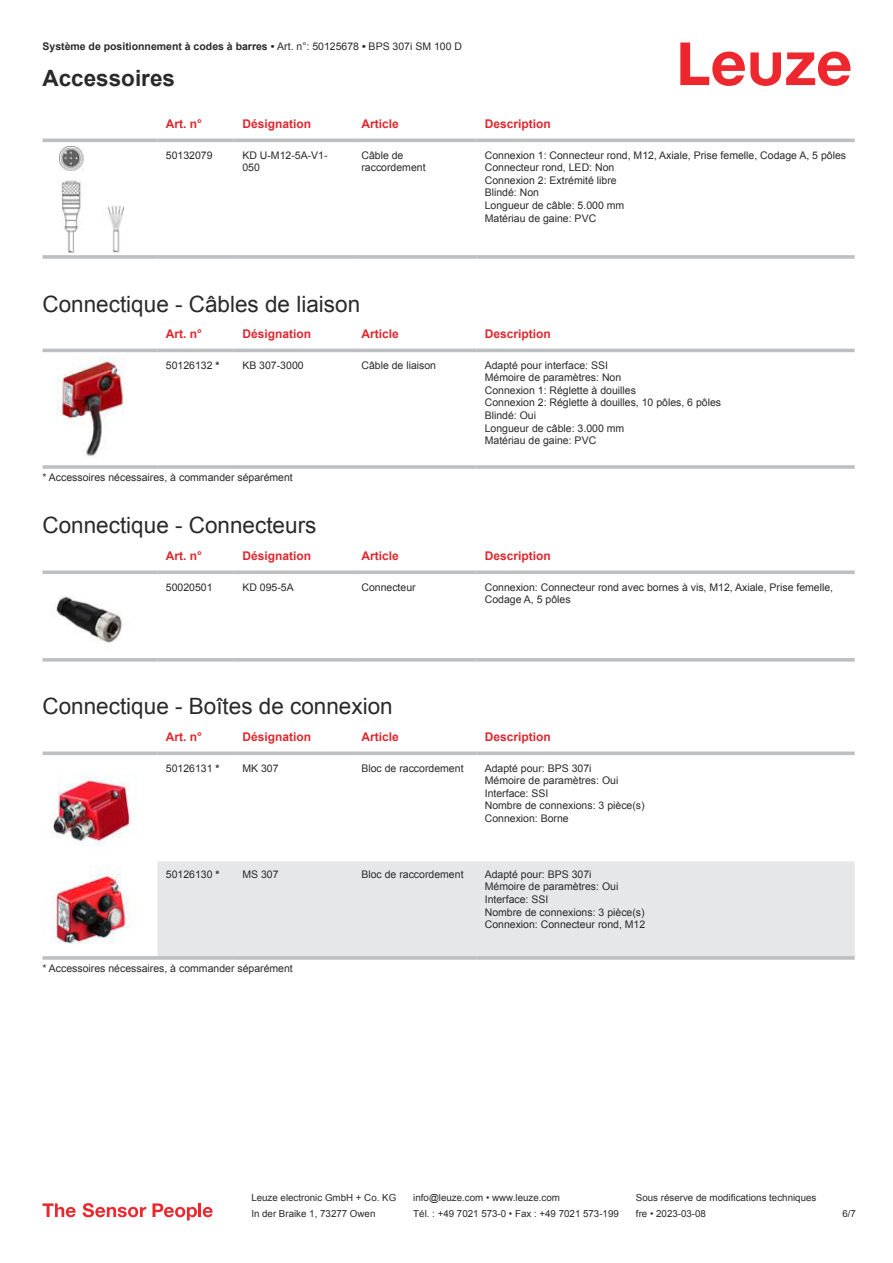
<style>
.page{position:relative;width:893px;height:1263px;background:#fff}
.page>*{position:absolute;margin:0;border:0;box-sizing:border-box;transform-origin:0 0}
.t1{font:22.5px "Arial";color:#2b292a}
.t2{font:700 22.5px "Arial";color:#2b292a}
.t3{font:700 12px "Arial";color:#db2a30}
.t4{font:10.5px/12.6px "Arial";color:#2b292a}
.t5{font:700 10.5px "Arial";color:#2b292a}
.t6{font:9.75px "Arial";color:#2b292a}
.s1{font-weight:400}
.s2{font-weight:700}
</style>
<div class="page">
<svg style="left:680px;top:43px;width:170px;height:43px"></svg>
<svg style="left:43px;top:138px;width:812px;height:1px"></svg>
<hr style="left:43px;top:139px;width:114px;height:3px;background:#bdbfc1">
<hr style="left:157px;top:139px;width:77px;height:3px;background:#bdbfc1">
<hr style="left:234px;top:139px;width:119px;height:3px;background:#bdbfc1">
<hr style="left:353px;top:139px;width:123px;height:3px;background:#bdbfc1">
<hr style="left:476px;top:139px;width:379px;height:3px;background:#bdbfc1">
<svg style="left:43px;top:255px;width:114px;height:4px"></svg>
<hr style="left:157px;top:255px;width:77px;height:4px;background:#c7c8ca">
<hr style="left:234px;top:255px;width:119px;height:4px;background:#bdbfc1">
<svg style="left:353px;top:255px;width:123px;height:4px"></svg>
<hr style="left:476px;top:255px;width:379px;height:4px;background:#c7c8ca">
<img style="left:59px;top:146px;width:65px;height:107px">
<svg style="left:43px;top:348px;width:812px;height:64px"></svg>
<hr style="left:43px;top:349px;width:114px;height:3px;background:#bdbfc1">
<hr style="left:157px;top:349px;width:77px;height:3px;background:#bdbfc1">
<hr style="left:234px;top:349px;width:119px;height:3px;background:#bdbfc1">
<hr style="left:353px;top:349px;width:123px;height:3px;background:#bdbfc1">
<hr style="left:476px;top:349px;width:379px;height:3px;background:#bdbfc1">
<hr style="left:43px;top:465px;width:114px;height:4px;background:#c3c5c7">
<svg style="left:157px;top:465px;width:77px;height:4px"></svg>
<hr style="left:234px;top:465px;width:119px;height:4px;background:#c4c6c7">
<hr style="left:353px;top:465px;width:123px;height:4px;background:#c3c5c7">
<svg style="left:476px;top:465px;width:379px;height:4px;background:#c3c5c7"></svg>
<img style="left:56px;top:356px;width:71px;height:100px">
<svg style="left:43px;top:570px;width:114px;height:4px"></svg>
<svg style="left:157px;top:570px;width:77px;height:4px"></svg>
<svg style="left:234px;top:570px;width:119px;height:4px"></svg>
<svg style="left:353px;top:570px;width:123px;height:4px"></svg>
<svg style="left:476px;top:570px;width:379px;height:4px;background:#c5c6c8"></svg>
<svg style="left:43px;top:658px;width:114px;height:4px"></svg>
<svg style="left:157px;top:658px;width:77px;height:4px"></svg>
<svg style="left:234px;top:658px;width:119px;height:4px"></svg>
<svg style="left:353px;top:658px;width:123px;height:4px"></svg>
<svg style="left:476px;top:658px;width:379px;height:4px;background:#c3c5c7"></svg>
<img style="left:56px;top:596px;width:67px;height:48px">
<div style="left:157px;top:861px;width:698px;height:95px;background:#e6e7e9"></div>
<svg style="left:43px;top:751px;width:114px;height:4px"></svg>
<svg style="left:157px;top:751px;width:77px;height:4px"></svg>
<svg style="left:234px;top:751px;width:119px;height:4px"></svg>
<svg style="left:353px;top:751px;width:123px;height:4px"></svg>
<svg style="left:476px;top:751px;width:379px;height:4px;background:#c5c7c9"></svg>
<svg style="left:43px;top:956px;width:114px;height:4px"></svg>
<hr style="left:157px;top:956px;width:77px;height:4px;background:#bdbfc1">
<svg style="left:234px;top:956px;width:119px;height:4px"></svg>
<svg style="left:353px;top:956px;width:123px;height:4px"></svg>
<hr style="left:476px;top:956px;width:379px;height:4px;background:#bdbfc1">
<img style="left:51px;top:775px;width:86px;height:71px">
<img style="left:51px;top:867px;width:79px;height:77px">
<svg style="left:43px;top:1203px;width:33px;height:14px"></svg>
<svg style="left:83px;top:1203px;width:63px;height:14px"></svg>
<svg style="left:153px;top:1203px;width:44px;height:17px"></svg>
<hr style="left:198px;top:1203px;width:3px;height:14px;background:#ed272d">
<svg style="left:203px;top:1207px;width:10px;height:10px"></svg>
<p class="t5" style="left:43px;top:43px;width:421px">Système de positionnement à codes à barres • <span class="s1">Art. n°: 50125678</span> • <span class="s1">BPS 307i SM 100 D</span></p>
<h1 class="t2" style="left:43px;top:70px;width:134px">Accessoires</h1>
<p class="t3" style="left:166px;top:119px;width:38px">Art. n°</p>
<p class="t3" style="left:242px;top:119px;width:70px">Désignation</p>
<p class="t3" style="left:361px;top:119px;width:39px">Article</p>
<p class="t3" style="left:485px;top:119px;width:68px">Description</p>
<p class="t4" style="left:166px;top:150px;width:48px">50132079</p>
<p class="t4" style="left:242px;top:150px;width:87px">KD U-M12-5A-V1-<br>050</p>
<p class="t4" style="left:361px;top:150px;width:66px">Câble de raccordement</p>
<p class="t4" style="left:485px;top:150px;width:363px">Connexion 1: Connecteur rond, M12, Axiale, Prise femelle, Codage A, 5 pôles<br>Connecteur rond, LED: Non<br>Connexion 2: Extrémité libre<br>Blindé: Non<br>Longueur de câble: 5.000 mm<br>Matériau de gaine: PVC</p>
<h1 class="t1" style="left:43px;top:295px;width:319px">Connectique - Câbles de liaison</h1>
<p class="t3" style="left:166px;top:329px;width:38px">Art. n°</p>
<p class="t3" style="left:242px;top:329px;width:70px">Désignation</p>
<p class="t3" style="left:361px;top:329px;width:39px">Article</p>
<p class="t3" style="left:485px;top:329px;width:68px">Description</p>
<p class="t4" style="left:166px;top:360px;width:55px">50126132 <span class="s2">*</span></p>
<p class="t4" style="left:242px;top:360px;width:63px">KB 307-3000</p>
<p class="t4" style="left:361px;top:360px;width:76px">Câble de liaison</p>
<p class="t4" style="left:485px;top:360px;width:238px">Adapté pour interface: SSI<br>Mémoire de paramètres: Non<br>Connexion 1: Réglette à douilles<br>Connexion 2: Réglette à douilles, 10 pôles, 6 pôles<br>Blindé: Oui<br>Longueur de câble: 3.000 mm<br>Matériau de gaine: PVC</p>
<p class="t4" style="left:43px;top:472px;width:252px">* Accessoires nécessaires, à commander séparément</p>
<h1 class="t1" style="left:43px;top:517px;width:275px">Connectique - Connecteurs</h1>
<p class="t3" style="left:166px;top:551px;width:38px">Art. n°</p>
<p class="t3" style="left:242px;top:551px;width:70px">Désignation</p>
<p class="t3" style="left:361px;top:551px;width:39px">Article</p>
<p class="t3" style="left:485px;top:551px;width:68px">Description</p>
<p class="t4" style="left:166px;top:581px;width:48px">50020501</p>
<p class="t4" style="left:242px;top:581px;width:53px">KD 095-5A</p>
<p class="t4" style="left:361px;top:581px;width:56px">Connecteur</p>
<p class="t4" style="left:485px;top:581px;width:350px">Connexion: Connecteur rond avec bornes à vis, M12, Axiale, Prise femelle,<br>Codage A, 5 pôles</p>
<h1 class="t1" style="left:43px;top:698px;width:352px">Connectique - Boîtes de connexion</h1>
<p class="t3" style="left:166px;top:732px;width:38px">Art. n°</p>
<p class="t3" style="left:242px;top:732px;width:70px">Désignation</p>
<p class="t3" style="left:361px;top:732px;width:39px">Article</p>
<p class="t3" style="left:485px;top:732px;width:68px">Description</p>
<p class="t4" style="left:166px;top:762px;width:55px">50126131 <span class="s2">*</span></p>
<p class="t4" style="left:242px;top:762px;width:38px">MK 307</p>
<p class="t4" style="left:361px;top:762px;width:104px">Bloc de raccordement</p>
<p class="t4" style="left:485px;top:762px;width:161px">Adapté pour: BPS 307i<br>Mémoire de paramètres: Oui<br>Interface: SSI<br>Nombre de connexions: 3 pièce(s)<br>Connexion: Borne</p>
<p class="t4" style="left:166px;top:869px;width:55px">50126130 <span class="s2">*</span></p>
<p class="t4" style="left:242px;top:869px;width:38px">MS 307</p>
<p class="t4" style="left:361px;top:869px;width:104px">Bloc de raccordement</p>
<p class="t4" style="left:485px;top:869px;width:162px">Adapté pour: BPS 307i<br>Mémoire de paramètres: Oui<br>Interface: SSI<br>Nombre de connexions: 3 pièce(s)<br>Connexion: Connecteur rond, M12</p>
<p class="t4" style="left:43px;top:963px;width:252px">* Accessoires nécessaires, à commander séparément</p>
<p class="t6" style="left:251px;top:1194px;width:146px">Leuze electronic GmbH + Co. KG</p>
<p class="t6" style="left:413px;top:1194px;width:148px">info@leuze.com • www.leuze.com</p>
<p class="t6" style="left:636px;top:1194px;width:182px">Sous réserve de modifications techniques</p>
<p class="t6" style="left:251px;top:1210px;width:126px">In der Braike 1, 73277 Owen</p>
<p class="t6" style="left:413px;top:1210px;width:207px">Tél. : +49 7021 573-0 • Fax : +49 7021 573-199</p>
<p class="t6" style="left:636px;top:1210px;width:72px">fre • 2023-03-08</p>
<p class="t6" style="left:842px;top:1210px;width:15px">6 /7</p>
</div>
